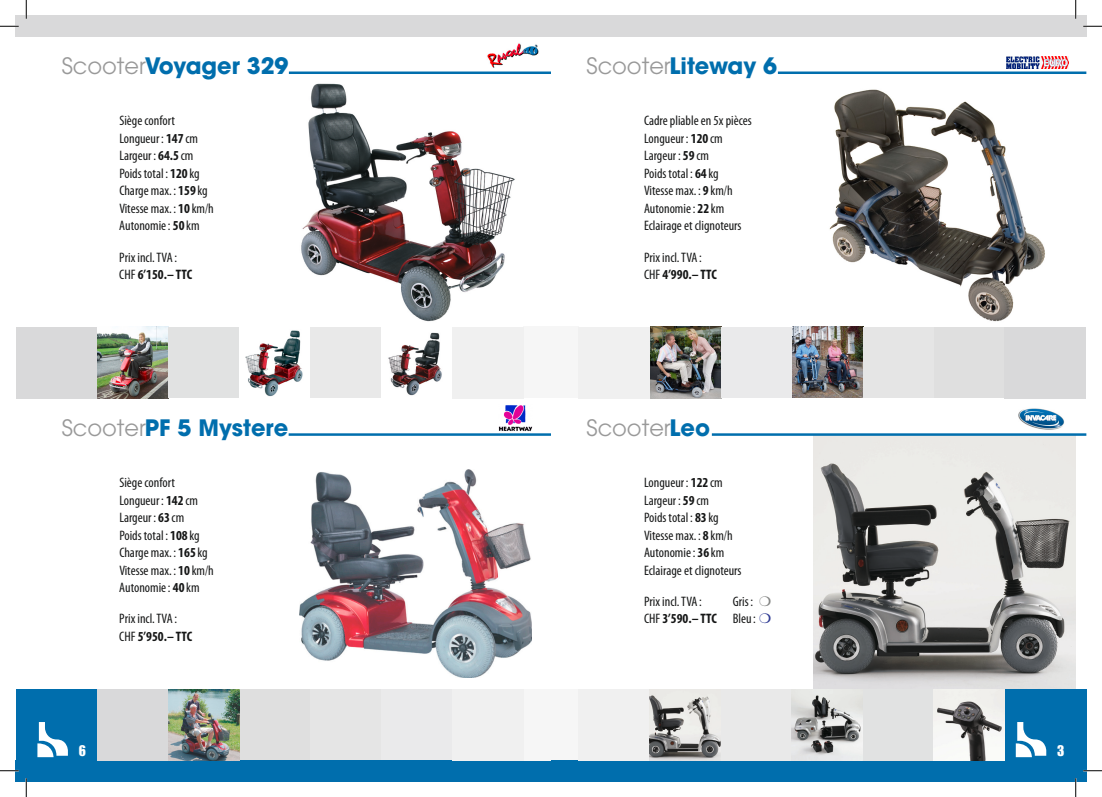
<style>
.page{position:relative;width:1102px;height:797px;background:#fff}
.page>*{position:absolute;margin:0;border:0;box-sizing:border-box;transform-origin:0 0}
.t1{font:700 22.5px "Avant Garde";color:#006ead}
.t2{font:22.5px "Avant Garde";color:#999}
.t3{font:15px "Impact LT Std";color:#fff}
.t4{font:condensed 13.75px/17.5px "Myriad Pro";color:#151616}
.s1{font-weight:400;color:#999}
.s2{font-weight:700}
.s3{font-weight:700;color:#006ead}
.s4{color:#818281}
.s5{color:#2d3993}
</style>
<div class="page">
<img style="left:299px;top:469px;width:232px;height:208px">
<img style="left:301px;top:83px;width:214px;height:239px">
<img style="left:813px;top:436px;width:262px;height:253px">
<img style="left:813px;top:89px;width:232px;height:238px">
<div style="left:16px;top:327px;width:81px;height:71px;background:#d9d9da"></div>
<div style="left:16px;top:760px;width:535px;height:21px;background:#006ead"></div>
<div style="left:16px;top:16px;width:535px;height:21px;background:#d9d9da"></div>
<div style="left:16px;top:689px;width:81px;height:71px;background:#006ead"></div>
<svg style="left:37px;top:722px;width:31px;height:35px"></svg>
<div style="left:523px;top:327px;width:28px;height:71px;background:#f6f6f6"></div>
<div style="left:523px;top:689px;width:28px;height:71px;background:#f6f6f6"></div>
<div style="left:452px;top:689px;width:71px;height:71px;background:#f0f0f0"></div>
<div style="left:381px;top:689px;width:71px;height:71px;background:#eaeaeb"></div>
<div style="left:310px;top:689px;width:71px;height:71px;background:#e5e5e5"></div>
<div style="left:239px;top:689px;width:71px;height:71px;background:#dfdfdf"></div>
<div style="left:97px;top:689px;width:71px;height:71px;background:#d9d9da"></div>
<img style="left:168px;top:689px;width:71px;height:71px">
<hr style="left:288px;top:433px;width:263px;height:3px;background:#006ead">
<img style="left:97px;top:327px;width:71px;height:71px">
<div style="left:168px;top:327px;width:71px;height:71px;background:#e1e2e2"></div>
<img style="left:246px;top:330px;width:57px;height:66px">
<div style="left:310px;top:327px;width:71px;height:71px;background:#e9e9e9"></div>
<img style="left:388px;top:332px;width:54px;height:64px">
<div style="left:452px;top:327px;width:71px;height:71px;background:#f0f0f0"></div>
<img style="left:487px;top:43px;width:52px;height:25px">
<hr style="left:289px;top:71px;width:262px;height:3px;background:#006ead">
<img style="left:499px;top:405px;width:33px;height:27px">
<div style="left:551px;top:327px;width:27px;height:71px;background:#f6f6f6"></div>
<div style="left:551px;top:689px;width:27px;height:71px;background:#f6f6f6"></div>
<div style="left:551px;top:760px;width:535px;height:21px;background:#006ead"></div>
<div style="left:551px;top:16px;width:535px;height:21px;background:#d9d9da"></div>
<hr style="left:711px;top:433px;width:375px;height:3px;background:#006ead">
<div style="left:578px;top:689px;width:71px;height:71px;background:#f0f0f0"></div>
<img style="left:649px;top:689px;width:71px;height:71px">
<div style="left:720px;top:689px;width:71px;height:71px;background:#e9e9e9"></div>
<img style="left:791px;top:689px;width:71px;height:71px">
<div style="left:862px;top:689px;width:71px;height:71px;background:#e1e2e2"></div>
<img style="left:933px;top:689px;width:71px;height:71px">
<div style="left:1004px;top:689px;width:82px;height:71px;background:#006ead"></div>
<svg style="left:1015px;top:722px;width:31px;height:35px"></svg>
<img style="left:1006px;top:57px;width:62px;height:11px">
<hr style="left:777px;top:71px;width:309px;height:3px;background:#006ead">
<div style="left:578px;top:327px;width:71px;height:71px;background:#f0f0f0"></div>
<img style="left:650px;top:327px;width:71px;height:71px">
<div style="left:721px;top:327px;width:71px;height:71px;background:#eaeaeb"></div>
<img style="left:792px;top:327px;width:71px;height:71px">
<div style="left:863px;top:327px;width:70px;height:71px;background:#e5e5e5"></div>
<div style="left:933px;top:327px;width:71px;height:71px;background:#dfdfdf"></div>
<div style="left:1004px;top:327px;width:82px;height:71px;background:#d9d9da"></div>
<img style="left:1018px;top:408px;width:46px;height:22px">
<svg style="left:0;top:25px;width:19px;height:2px"></svg>
<svg style="left:1083px;top:25px;width:18px;height:2px"></svg>
<svg style="left:0;top:770px;width:19px;height:1px"></svg>
<svg style="left:1083px;top:770px;width:18px;height:1px"></svg>
<svg style="left:25px;top:0;width:2px;height:19px"></svg>
<svg style="left:25px;top:778px;width:2px;height:19px"></svg>
<svg style="left:1074px;top:0;width:2px;height:19px"></svg>
<svg style="left:1074px;top:778px;width:2px;height:19px"></svg>
<h1 class="t1" style="left:62px;top:51px;width:228px"><span class="s1">Scooter</span>Voyager 329</h1>
<h1 class="t1" style="left:586px;top:51px;width:192px"><span class="s1">Scooter</span>Liteway 6</h1>
<p class="t4" style="left:119px;top:112px;width:96px">Siège confort<br>Longueur : <span class="s2">147</span> cm<br>Largeur : <span class="s2">64.5</span> cm<br>Poids total : <span class="s2">120</span> kg<br>Charge max. : <span class="s2">159</span> kg<br>Vitesse max. : <span class="s2">10</span> km/h<br>Autonomie : <span class="s2">50</span> km</p>
<p class="t4" style="left:119px;top:248px;width:74px">Prix incl.TVA :<br>CHF <span class="s2">6’150.– TTC</span></p>
<p class="t4" style="left:644px;top:112px;width:109px">Cadre pliable en 5x pièces<br>Longueur : <span class="s2">120</span> cm<br>Largeur : <span class="s2">59</span> cm<br>Poids total : <span class="s2">64</span> kg<br>Vitesse max. : <span class="s2">9</span> km/h<br>Autonomie : <span class="s2">22</span> km<br>Eclairage et clignoteurs</p>
<p class="t4" style="left:644px;top:248px;width:74px">Prix incl.TVA :<br>CHF <span class="s2">4’990.– TTC</span></p>
<h1 class="t1" style="left:62px;top:413px;width:228px"><span class="s1">Scooter</span>PF 5 Mystere</h1>
<h1 class="t2" style="left:586px;top:414px;width:125px">Scooter<span class="s3">Leo</span></h1>
<p class="t4" style="left:119px;top:473px;width:96px">Siège confort<br>Longueur : <span class="s2">142</span> cm<br>Largeur : <span class="s2">63</span> cm<br>Poids total : <span class="s2">108</span> kg<br>Charge max. : <span class="s2">165</span> kg<br>Vitesse max. : <span class="s2">10</span> km/h<br>Autonomie : <span class="s2">40</span> km</p>
<p class="t4" style="left:119px;top:610px;width:74px">Prix incl.TVA :<br>CHF <span class="s2">5’950.– TTC</span></p>
<p class="t4" style="left:644px;top:473px;width:99px">Longueur : <span class="s2">122</span> cm<br>Largeur : <span class="s2">59</span> cm<br>Poids total : <span class="s2">83</span> kg<br>Vitesse max. : <span class="s2">8</span> km/h<br>Autonomie : <span class="s2">36</span> km<br>Eclairage et clignoteurs</p>
<p class="t4" style="left:644px;top:592px;width:59px">Prix incl.TVA :</p>
<p class="t4" style="left:644px;top:592px;width:129px;text-align:right">Gris : <span class="s4">❍<br></span>CHF <span class="s2">3’590.– TTC</span> Bleu : <span class="s5">❍</span></p>
<p class="t3" style="left:79px;top:742px;width:9px">6</p>
<p class="t3" style="left:1057px;top:742px;width:9px">3</p>
</div>
